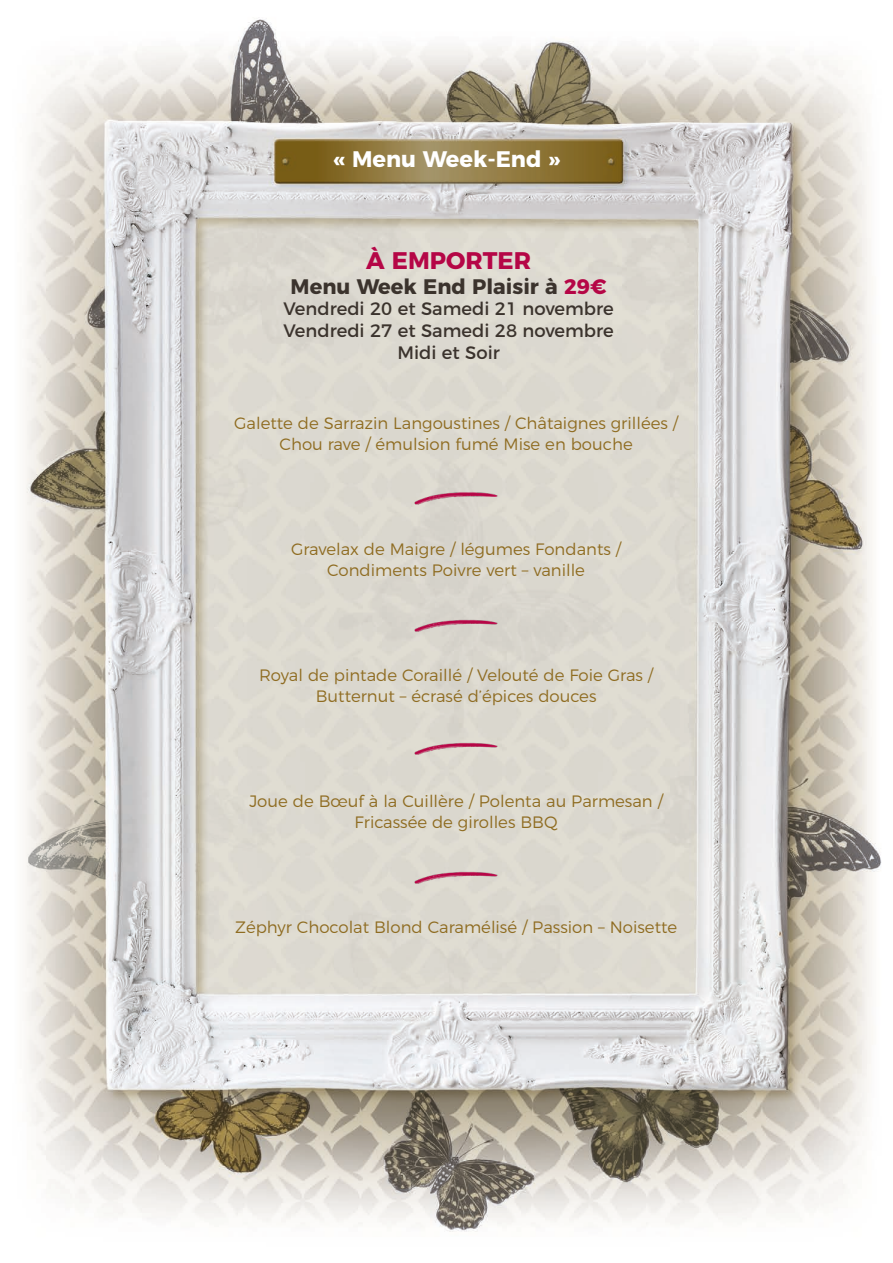
<style>
.page{position:relative;width:893px;height:1263px;background:#fff}
.page>*{position:absolute;margin:0;border:0;box-sizing:border-box;transform-origin:0 0}
.t1{font:700 24px "Montserrat";color:#b50646}
.t2{font:700 22.5px "Montserrat";color:#fff}
.t3{font:700 21px "Montserrat";color:#3b332d}
.t4{font:18px "Montserrat";color:#3b332d}
.t5{font:300 16.5px/21px "Montserrat";color:#8f6c21;text-align:center}
.s1{color:#b50646}
</style>
<div class="page">
<img style="left:25px;top:19px;width:857px;height:1213px">
<img style="left:405px;top:486px;width:102px;height:22px">
<img style="left:405px;top:613px;width:102px;height:23px">
<img style="left:405px;top:736px;width:102px;height:22px">
<img style="left:405px;top:865px;width:102px;height:22px">
<p class="t2" style="left:334px;top:141px;width:227px">« Menu Week-End »</p>
<p class="t1" style="left:366px;top:240px;width:167px">À EMPORTER</p>
<p class="t3" style="left:291px;top:269px;width:317px">Menu Week End Plaisir à <span class="s1">29€</span></p>
<p class="t4" style="left:283px;top:295px;width:332px">Vendredi 20 et Samedi 21 novembre</p>
<p class="t4" style="left:283px;top:316px;width:332px">Vendredi 27 et Samedi 28 novembre</p>
<p class="t4" style="left:397px;top:338px;width:104px">Midi et Soir</p>
<p class="t5" style="left:234px;top:411px;width:445px">Galette de Sarrazin Langoustines / Châtaignes grillées /<br>Chou rave / émulsion fumé Mise en bouche</p>
<p class="t5" style="left:291px;top:537px;width:331px">Gravelax de Maigre / légumes Fondants /</p>
<p class="t5" style="left:327px;top:558px;width:259px">Condiments Poivre vert – vanille</p>
<p class="t5" style="left:259px;top:663px;width:396px">Royal de pintade Coraillé / Velouté de Foie Gras /</p>
<p class="t5" style="left:316px;top:684px;width:282px">Butternut – écrasé d’épices douces</p>
<p class="t5" style="left:249px;top:789px;width:415px">Joue de Bœuf à la Cuillère / Polenta au Parmesan /<br>Fricassée de girolles BBQ</p>
<p class="t5" style="left:235px;top:915px;width:443px">Zéphyr Chocolat Blond Caramélisé / Passion – Noisette</p>
</div>
